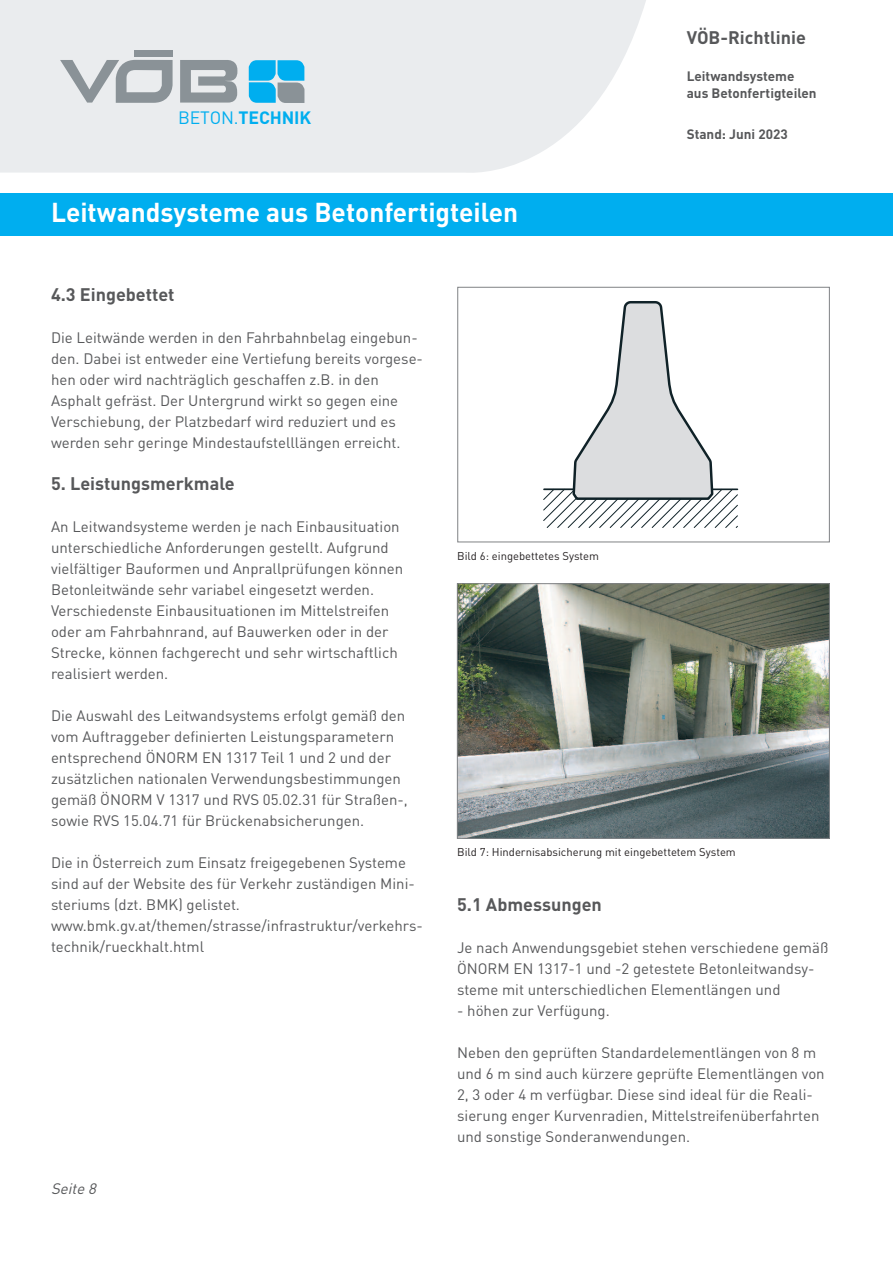
<style>
.page{position:relative;width:893px;height:1263px;background:#fff}
.page>*{position:absolute;margin:0;border:0;box-sizing:border-box;transform-origin:0 0}
.t1{font:700 27px "DINOT";color:#fff}
.t2{font:700 18px "DINOT";color:#57585a}
.t3{font:700 17.7px "DINOT";letter-spacing:-.01em;color:#00aeef}
.t4{font:15px/21px "DINOT";color:#57585a}
.t5{font:italic 15px "DINOT";color:#57585a}
.t6{font:700 13.5px/16.5px "DINOT";color:#57585a}
.t7{font:11.25px "DINOT";color:#231f20}
.s1{font-weight:400}
</style>
<div class="page">
<svg style="left:0;top:0;width:646px;height:173px;fill:#eaecee"></svg>
<div style="left:134px;top:51px;width:38px;height:6px;background:#8a9297"></div>
<svg style="left:180px;top:60px;width:59px;height:43px"></svg>
<svg style="left:60px;top:60px;width:113px;height:43px"></svg>
<svg style="left:249px;top:60px;width:55px;height:43px"></svg>
<div style="left:0;top:193px;width:893px;height:43px;background:#00aeef"></div>
<svg style="left:543px;top:301px;width:195px;height:227px"></svg>
<div style="left:457px;top:287px;width:373px;height:255px;border:1px solid #808285"></div>
<img style="left:459px;top:585px;width:369px;height:251px">
<div style="left:457px;top:583px;width:373px;height:255px;border:1px solid #808285"></div>
<p class="t3" style="left:178px;top:111px;width:134px"><span class="s1">BETON.</span>TECHNIK</p>
<h1 class="t1" style="left:51px;top:203px;width:468px">Leitwandsysteme aus Betonfertigteilen</h1>
<p class="t2" style="left:687px;top:31px;width:121px">VÖB-Richtlinie</p>
<p class="t6" style="left:687px;top:70px;width:131px">Leitwandsysteme aus Betonfertigteilen</p>
<p class="t6" style="left:687px;top:128px;width:103px">Stand: Juni 2023</p>
<p class="t2" style="left:51px;top:288px;width:125px">4.3 Eingebettet</p>
<p class="t4" style="left:51px;top:329px;width:373px">Die Leitwände werden in den Fahrbahnbelag eingebun&shy;den. Dabei ist entweder eine Vertiefung bereits vorgese&shy;hen oder wird nachträglich geschaffen z.B. in den Asphalt gefräst. Der Untergrund wirkt so gegen eine Verschiebung, der Platzbedarf wird reduziert und es werden sehr geringe Mindestaufstelllängen erreicht.</p>
<p class="t2" style="left:51px;top:477px;width:185px">5. Leistungsmerkmale</p>
<p class="t4" style="left:51px;top:518px;width:354px">An Leitwandsysteme werden je nach Einbausituation unterschiedliche Anforderungen gestellt. Aufgrund vielfältiger Bauformen und Anprallprüfungen können Betonleitwände sehr variabel eingesetzt werden.<br>Verschiedenste Einbausituationen im Mittelstreifen oder am Fahrbahnrand, auf Bauwerken oder in der Strecke, können fachgerecht und sehr wirtschaftlich realisiert werden.</p>
<p class="t4" style="left:51px;top:707px;width:358px">Die Auswahl des Leitwandsystems erfolgt gemäß den vom Auftraggeber definierten Leistungsparametern entsprechend ÖNORM EN 1317 Teil 1 und 2 und der zusätzlichen nationalen Verwendungsbestimmungen gemäß ÖNORM V 1317 und RVS 05.02.31 für Straßen-, sowie RVS 15.04.71 für Brückenabsicherungen.</p>
<p class="t4" style="left:51px;top:854px;width:373px">Die in Österreich zum Einsatz freigegebenen Systeme sind auf der Website des für Verkehr zuständigen Mini&shy;steriums (dzt. BMK) gelistet. www.bmk.gv.at/themen/strasse/infrastruktur/verkehrs&shy;technik/rueckhalt.html</p>
<p class="t5" style="left:51px;top:1183px;width:49px">Seite 8</p>
<p class="t7" style="left:457px;top:551px;width:143px">Bild 6: eingebettetes System</p>
<p class="t7" style="left:457px;top:848px;width:280px">Bild 7: Hindernisabsicherung mit eingebettetem System</p>
<p class="t2" style="left:457px;top:898px;width:146px">5.1 Abmessungen</p>
<p class="t4" style="left:457px;top:938px;width:373px">Je nach Anwendungsgebiet stehen verschiedene gemäß<br>ÖNORM EN 1317-1 und -2 getestete Betonleitwandsy&shy;steme mit unterschiedlichen Elementlängen und</p>
<p class="t4" style="left:457px;top:1001px;width:154px">- höhen zur Verfügung.</p>
<p class="t4" style="left:457px;top:1043px;width:369px">Neben den geprüften Standardelementlängen von 8 m und 6 m sind auch kürzere geprüfte Elementlängen von 2, 3 oder 4 m verfügbar. Diese sind ideal für die Reali&shy;sierung enger Kurvenradien, Mittelstreifenüberfahrten und sonstige Sonderanwendungen.</p>
</div>
